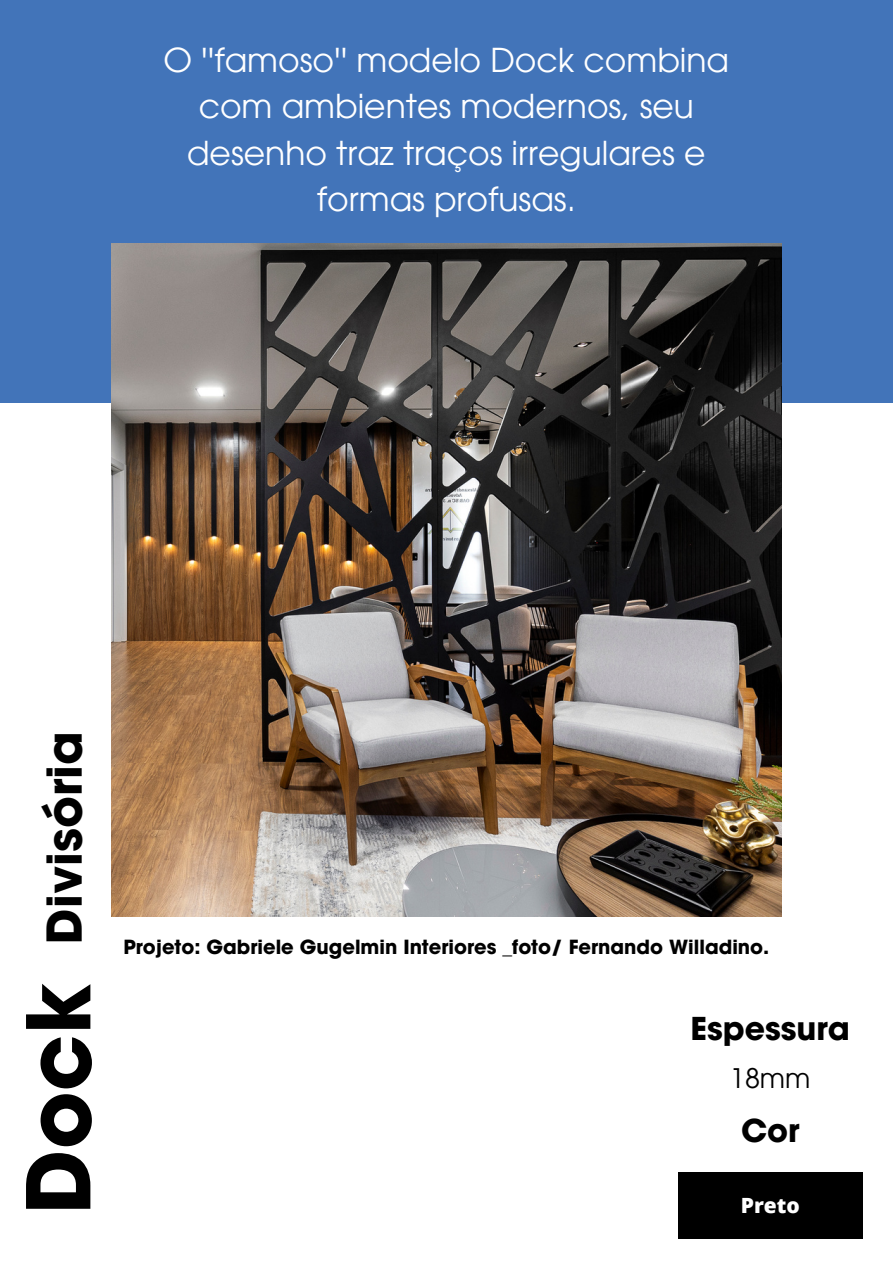
<style>
.page{position:relative;width:893px;height:1264px;background:#fff}
.page>*{position:absolute;margin:0;border:0;box-sizing:border-box;transform-origin:0 0}
.t1{font:700 86.85px "ITC Avant Garde Pro";color:#000}
.t2{font:700 48px "ITC Avant Garde Pro";color:#000}
.t3{font:33px/46px "ITC Avant Garde Pro";color:#fff;text-align:center}
.t4{font:700 31.5px "ITC Avant Garde Pro";color:#000}
.t5{font:27px "ITC Avant Garde Pro";color:#000}
.t6{font:800 21px "Open Sans";color:#fff}
.t7{font:700 19.5px "ITC Avant Garde Pro";color:#000}
</style>
<div class="page">
<div style="left:0;top:0;width:892px;height:403px;background:#4274b9"></div>
<img style="left:111px;top:243px;width:670px;height:674px">
<div style="left:678px;top:1172px;width:184px;height:67px;background:#000"></div>
<p class="t3" style="left:163px;top:41px;width:567px">O ''famoso'' modelo Dock combina com ambientes modernos, seu desenho traz traços irregulares e formas profusas.</p>
<p class="t2" style="left:46px;top:943px;width:214px;rotate:-90deg">Divisória</p>
<p class="t1" style="left:26px;top:1213px;width:232px;rotate:-90deg">Dock</p>
<p class="t7" style="left:123px;top:939px;width:647px">Projeto: Gabriele Gugelmin Interiores _foto/ Fernando Willadino.</p>
<p class="t4" style="left:690px;top:1016px;width:161px">Espessura</p>
<p class="t5" style="left:730px;top:1067px;width:82px">18mm</p>
<p class="t4" style="left:741px;top:1118px;width:60px">Cor</p>
<p class="t6" style="left:740px;top:1190px;width:61px">Preto</p>
</div>
